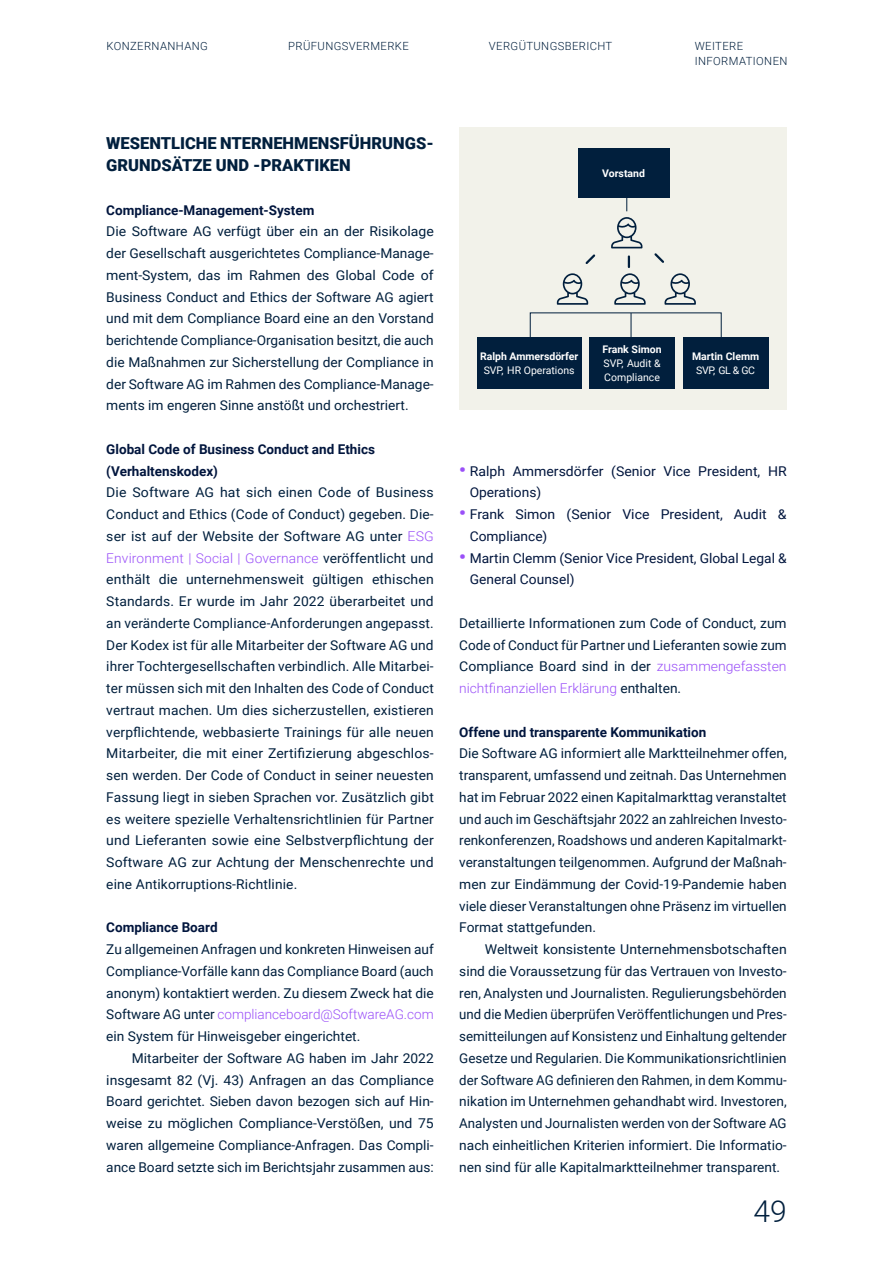
<style>
.page{position:relative;width:893px;height:1263px;background:#fff}
.page>*{position:absolute;margin:0;border:0;box-sizing:border-box;transform-origin:0 0}
.t1{font:300 30px "Roboto";color:#011f3d}
.t2{font:900 16.5px/21.8px "Roboto";color:#011f3d}
.t3{font:13.5px/21.8px "Roboto";color:#011f3d;text-align:justify;scale:1.04 1}
.t4{font:13.5px/21.8px "Roboto";color:#011f3d;text-align:justify}
.t5{font:700 13.5px/21.8px "Roboto";color:#01153d}
.t6{font:13.5px/21.8px "Roboto";color:#01153d;scale:1.04 1}
.t7{font:13.5px/21.8px "Roboto";color:#01153d}
.t8{font:300 11.25px/15.6px "Roboto";letter-spacing:.035em;color:#011f3d}
.t9{font:700 10.5px "Roboto";color:#fff}
.t10{font:10.5px/13.5px "Roboto";color:#fff}
.s1{font-weight:300;color:#9a50f8}
.s2{font-weight:900;font-size:18px;color:#9a50f8}
</style>
<div class="page">
<div style="left:459px;top:128px;width:328px;height:282px;background:#f2f2ea"></div>
<svg style="left:626px;top:198px;width:1px;height:13px"></svg>
<div style="left:530px;top:313px;width:191px;height:25px;border:1px solid #011f3d"></div>
<svg style="left:631px;top:313px;width:1px;height:24px"></svg>
<div style="left:477px;top:338px;width:104px;height:51px;background:#011f3d"></div>
<div style="left:683px;top:338px;width:85px;height:51px;background:#011f3d"></div>
<div style="left:590px;top:338px;width:85px;height:51px;background:#011f3d"></div>
<svg style="left:557px;top:273px;width:31px;height:32px"></svg>
<svg style="left:614px;top:273px;width:32px;height:32px"></svg>
<svg style="left:664px;top:273px;width:32px;height:32px"></svg>
<svg style="left:611px;top:217px;width:31px;height:31px"></svg>
<svg style="left:654px;top:253px;width:10px;height:10px"></svg>
<svg style="left:585px;top:254px;width:11px;height:10px"></svg>
<svg style="left:628px;top:256px;width:2px;height:11px"></svg>
<div style="left:578px;top:148px;width:91px;height:50px;background:#011f3d"></div>
<p class="t8" style="left:106px;top:37px;width:103px">KONZERNANHANG</p>
<p class="t8" style="left:288px;top:37px;width:122px">PRÜFUNGSVERMERKE</p>
<p class="t8" style="left:489px;top:37px;width:125px">VERGÜTUNGSBERICHT</p>
<p class="t8" style="left:695px;top:37px;width:94px">WEITERE<br>INFORMATIONEN</p>
<p class="t2" style="left:106px;top:132px;width:329px">WESENTLICHE NTERNEHMENSFÜHRUNGS-<br>GRUNDSÄTZE UND -PRAKTIKEN</p>
<p class="t5" style="left:106px;top:198px;width:210px">Compliance-Management-System</p>
<p class="t3" style="left:106px;top:220px;width:316px">Die Software AG verfügt über ein an der Risikolage der Gesellschaft ausgerichtetes Compliance-Manage&shy;ment-System, das im Rahmen des Global Code of Business Conduct and Ethics der Software AG agiert und mit dem Compliance Board eine an den Vorstand berichtende Compliance-Organisation besitzt, die auch die Maßnahmen zur Sicherstellung der Compliance in der Software AG im Rahmen des Compliance-Manage&shy;ments im engeren Sinne anstößt und orchestriert.</p>
<p class="t5" style="left:106px;top:438px;width:270px">Global Code of Business Conduct and Ethics (Verhaltenskodex)</p>
<p class="t3" style="left:106px;top:481px;width:316px">Die Software AG hat sich einen Code of Business Conduct and Ethics (Code of Conduct) gegeben. Die&shy;ser ist auf der Website der Software AG unter <span class="s1">ESG Environment | Social | Governance</span> veröffentlicht und enthält die unternehmensweit gültigen ethischen Standards. Er wurde im Jahr 2022 überarbeitet und an veränderte Compliance-Anforderungen angepasst.<br>Der Kodex ist für alle Mitarbeiter der Software AG und ihrer Tochtergesellschaften verbindlich. Alle Mitarbei&shy;ter müssen sich mit den Inhalten des Code of Conduct vertraut machen. Um dies sicherzustellen, existieren verpflichtende, webbasierte Trainings für alle neuen Mitarbeiter, die mit einer Zertifizierung abgeschlos&shy;sen werden. Der Code of Conduct in seiner neuesten Fassung liegt in sieben Sprachen vor. Zusätzlich gibt es weitere spezielle Verhaltensrichtlinien für Partner und Lieferanten sowie eine Selbstverpflichtung der Software AG zur Achtung der Menschenrechte und eine Antikorruptions-Richtlinie.</p>
<p class="t5" style="left:106px;top:916px;width:113px">Compliance Board</p>
<p class="t4" style="left:106px;top:938px;width:329px">Zu allgemeinen Anfragen und konkreten Hinweisen auf Compliance-Vorfälle kann das Compliance Board (auch anonym) kontaktiert werden. Zu diesem Zweck hat die Software AG unter <span class="s1">complianceboard@SoftwareAG.com </span>ein System für Hinweisgeber eingerichtet.</p>
<p class="t4" style="left:106px;top:1047px;width:329px;text-indent:26px">Mitarbeiter der Software AG haben im Jahr 2022 insgesamt 82 (Vj. 43) Anfragen an das Compliance Board gerichtet. Sieben davon bezogen sich auf Hin&shy;weise zu möglichen Compliance-Verstößen, und 75 waren allgemeine Compliance-Anfragen. Das Compli&shy;ance Board setzte sich im Berichtsjahr zusammen aus:</p>
<p class="t9" style="left:602px;top:166px;width:44px">Vorstand</p>
<p class="t9" style="left:480px;top:349px;width:100px">Ralph Ammersdörfer</p>
<p class="t10" style="left:484px;top:363px;width:92px">SVP, HR Operations</p>
<p class="t9" style="left:602px;top:342px;width:61px">Frank Simon</p>
<p class="t10" style="left:603px;top:356px;width:59px">SVP, Audit &amp;<br>Compliance</p>
<p class="t9" style="left:692px;top:349px;width:69px">Martin Clemm</p>
<p class="t10" style="left:696px;top:363px;width:60px">SVP, GL &amp; GC</p>
<p class="t6" style="left:470px;top:459px;width:306px;text-indent:-10px"><span class="s2">•</span> Ralph Ammersdörfer (Senior Vice President, HR<br>Operations)</p>
<p class="t6" style="left:470px;top:503px;width:306px;text-indent:-10px"><span class="s2">•</span> Frank Simon (Senior Vice President, Audit &amp;<br>Compliance)</p>
<p class="t7" style="left:470px;top:546px;width:318px;text-indent:-10px"><span class="s2">•</span> Martin Clemm (Senior Vice President, Global Legal &amp;<br>General Counsel)</p>
<p class="t4" style="left:459px;top:612px;width:329px">Detaillierte Informationen zum Code of Conduct, zum Code of Conduct für Partner und Lieferanten sowie zum Compliance Board sind in der <span class="s1">zusammengefassten nichtfinanziellen Erklärung</span> enthalten.</p>
<p class="t5" style="left:459px;top:720px;width:249px">Offene und transparente Kommunikation</p>
<p class="t4" style="left:459px;top:742px;width:329px">Die Software AG informiert alle Marktteilnehmer offen, transparent, umfassend und zeitnah. Das Unternehmen hat im Februar 2022 einen Kapitalmarkttag veranstaltet und auch im Geschäftsjahr 2022 an zahlreichen Investo&shy;renkonferenzen, Roadshows und anderen Kapitalmarkt&shy;veranstaltungen teilgenommen. Aufgrund der Maßnah&shy;men zur Eindämmung der Covid-19-Pandemie haben viele dieser Veranstaltungen ohne Präsenz im virtuellen Format stattgefunden.</p>
<p class="t3" style="left:459px;top:938px;width:316px;text-indent:26px">Weltweit konsistente Unternehmensbotschaften sind die Voraussetzung für das Vertrauen von Investo&shy;ren, Analysten und Journalisten. Regulierungsbehörden und die Medien überprüfen Veröffentlichungen und Pres&shy;semitteilungen auf Konsistenz und Einhaltung geltender Gesetze und Regularien. Die Kommunikationsrichtlinien der Software AG definieren den Rahmen, in dem Kommu&shy;nikation im Unternehmen gehandhabt wird. Investoren, Analysten und Journalisten werden von der Software AG nach einheitlichen Kriterien informiert. Die Informatio&shy;nen sind für alle Kapitalmarktteilnehmer transparent.</p>
<h1 class="t1" style="left:753px;top:1190px;width:35px">49</h1>
</div>
